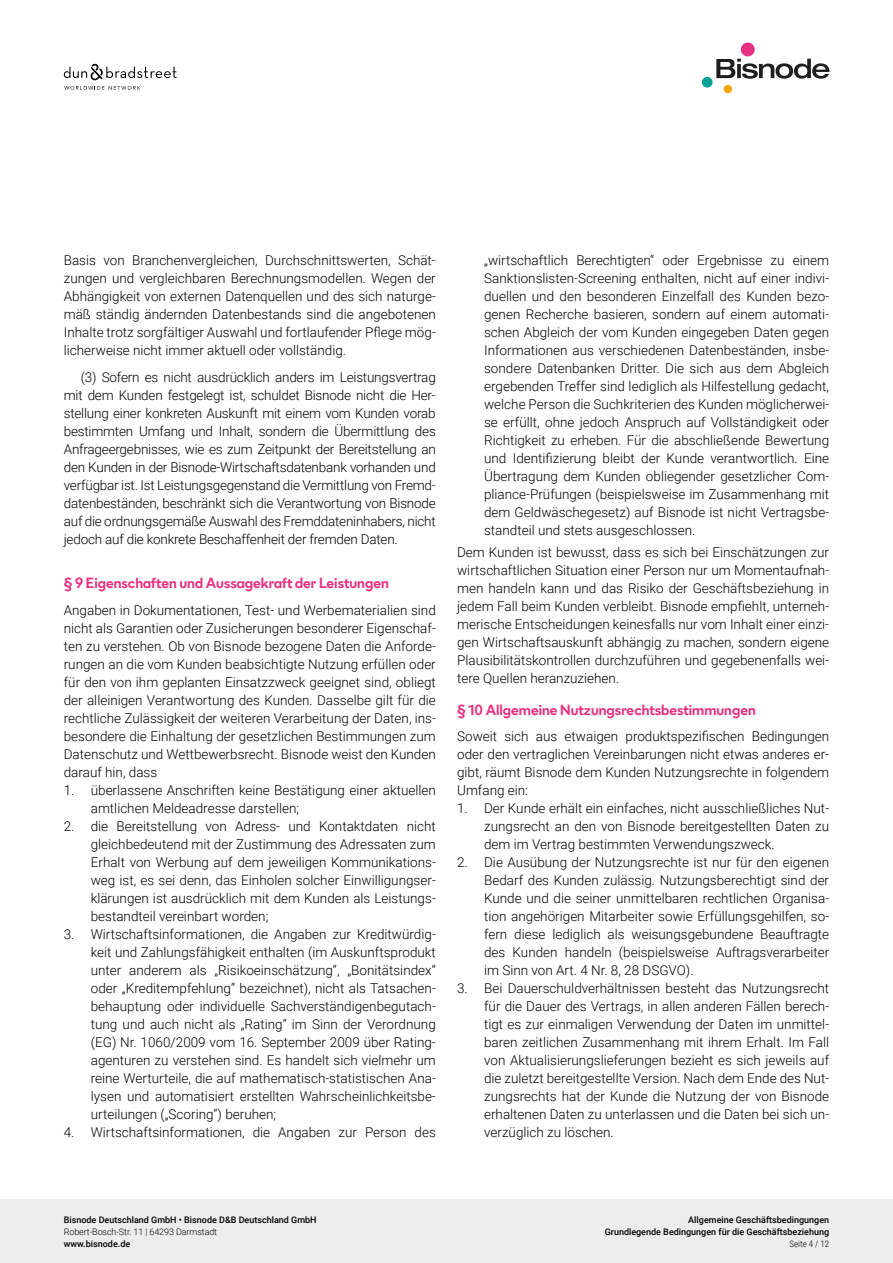
<style>
.page{position:relative;width:893px;height:1263px;background:#fff}
.page>*{position:absolute;margin:0;border:0;box-sizing:border-box;transform-origin:0 0}
.t1{font:300 13.5px/18px "Roboto";color:#000;text-align:justify}
.t2{font:700 13.5px "Bisnode Sans";color:#e83181}
.t3{font:500 9px/12px "Roboto";color:#000;text-align:right}
.t4{font:300 9px "Roboto";letter-spacing:-.01em;color:#000}
.t5{font:300 9px "Roboto Condensed";color:#000}
</style>
<div class="page">
<div style="left:0;top:1199px;width:893px;height:64px;background:#ededed"></div>
<svg style="left:716px;top:59px;width:113px;height:20px"></svg>
<div style="left:741px;top:43px;width:14px;height:13px;background:#e83181;border-radius:50%"></div>
<div style="left:702px;top:77px;width:11px;height:11px;background:#00a295;border-radius:50%"></div>
<div style="left:724px;top:85px;width:8px;height:8px;background:#f7a600;border-radius:50%"></div>
<svg style="left:64px;top:63px;width:113px;height:17px"></svg>
<svg style="left:64px;top:86px;width:76px;height:4px"></svg>
<p class="t1" style="left:64px;top:251px;width:374px">Basis von Branchenvergleichen, Durchschnittswerten, Schät&shy;zungen und vergleichbaren Berechnungsmodellen. Wegen der Abhängigkeit von externen Datenquellen und des sich naturge&shy;mäß ständig ändernden Datenbestands sind die angebotenen Inhalte trotz sorgfältiger Auswahl und fortlaufender Pflege mög&shy;licherweise nicht immer aktuell oder vollständig.</p>
<p class="t1" style="left:64px;top:367px;width:374px;text-indent:17px">(3) Sofern es nicht ausdrücklich anders im Leistungsvertrag mit dem Kunden festgelegt ist, schuldet Bisnode nicht die Her&shy;stellung einer konkreten Auskunft mit einem vom Kunden vorab bestimmten Umfang und Inhalt, sondern die Übermittlung des Anfrageergebnisses, wie es zum Zeitpunkt der Bereitstellung an den Kunden in der Bisnode-Wirtschaftsdatenbank vorhanden und verfügbar ist. Ist Leistungsgegenstand die Vermittlung von Fremd&shy;datenbeständen, beschränkt sich die Verantwortung von Bisnode auf die ordnungsgemäße Auswahl des Fremddateninhabers, nicht jedoch auf die konkrete Beschaffenheit der fremden Daten.</p>
<p class="t2" style="left:64px;top:574px;width:326px">§ 9 Eigenschaften und Aussagekraft der Leistungen</p>
<p class="t1" style="left:64px;top:600px;width:374px">Angaben in Dokumentationen, Test- und Werbematerialien sind nicht als Garantien oder Zusicherungen besonderer Eigenschaf&shy;ten zu verstehen. Ob von Bisnode bezogene Daten die Anforde&shy;rungen an die vom Kunden beabsichtigte Nutzung erfüllen oder für den von ihm geplanten Einsatzzweck geeignet sind, obliegt der alleinigen Verantwortung des Kunden. Dasselbe gilt für die rechtliche Zulässigkeit der weiteren Verarbeitung der Daten, ins&shy;besondere die Einhaltung der gesetzlichen Bestimmungen zum Datenschutz und Wettbewerbsrecht. Bisnode weist den Kunden darauf hin, dass</p>
<p class="t1" style="left:91px;top:780px;width:347px;text-indent:-27px">1. überlassene Anschriften keine Bestätigung einer aktuellen amtlichen Meldeadresse darstellen;</p>
<p class="t1" style="left:91px;top:816px;width:347px;text-indent:-27px">2. die Bereitstellung von Adress- und Kontaktdaten nicht gleichbedeutend mit der Zustimmung des Adressaten zum Erhalt von Werbung auf dem jeweiligen Kommunikations&shy;weg ist, es sei denn, das Einholen solcher Einwilligungser&shy;klärungen ist ausdrücklich mit dem Kunden als Leistungs&shy;bestandteil vereinbart worden;</p>
<p class="t1" style="left:91px;top:924px;width:347px;text-indent:-27px">3. Wirtschaftsinformationen, die Angaben zur Kreditwürdig&shy;keit und Zahlungsfähigkeit enthalten (im Auskunftsprodukt unter anderem als „Risikoeinschätzung“, „Bonitätsindex“ oder „Kreditempfehlung“ bezeichnet), nicht als Tatsachen&shy;behauptung oder individuelle Sachverständigenbegutach&shy;tung und auch nicht als „Rating“ im Sinn der Verordnung (EG) Nr. 1060/2009 vom 16. September 2009 über Rating&shy;agenturen zu verstehen sind. Es handelt sich vielmehr um reine Werturteile, die auf mathematisch-statistischen Ana&shy;lysen und automatisiert erstellten Wahrscheinlichkeitsbe&shy;urteilungen („Scoring“) beruhen;</p>
<p class="t1" style="left:64px;top:1122px;width:374px">4. Wirtschaftsinformationen, die Angaben zur Person des</p>
<p class="t1" style="left:484px;top:251px;width:347px">„wirtschaftlich Berechtigten“ oder Ergebnisse zu einem Sanktionslisten-Screening enthalten, nicht auf einer indivi&shy;duellen und den besonderen Einzelfall des Kunden bezo&shy;genen Recherche basieren, sondern auf einem automati&shy;schen Abgleich der vom Kunden eingegeben Daten gegen Informationen aus verschiedenen Datenbeständen, insbe&shy;sondere Datenbanken Dritter. Die sich aus dem Abgleich ergebenden Treffer sind lediglich als Hilfestellung gedacht, welche Person die Suchkriterien des Kunden möglicherwei&shy;se erfüllt, ohne jedoch Anspruch auf Vollständigkeit oder Richtigkeit zu erheben. Für die abschließende Bewertung und Identifizierung bleibt der Kunde verantwortlich. Eine Übertragung dem Kunden obliegender gesetzlicher Com&shy;pliance-Prüfungen (beispielsweise im Zusammenhang mit dem Geldwäschegesetz) auf Bisnode ist nicht Vertragsbe&shy;standteil und stets ausgeschlossen.</p>
<p class="t1" style="left:457px;top:543px;width:374px">Dem Kunden ist bewusst, dass es sich bei Einschätzungen zur wirtschaftlichen Situation einer Person nur um Momentaufnah&shy;men handeln kann und das Risiko der Geschäftsbeziehung in jedem Fall beim Kunden verbleibt. Bisnode empfiehlt, unterneh&shy;merische Entscheidungen keinesfalls nur vom Inhalt einer einzi&shy;gen Wirtschaftsauskunft abhängig zu machen, sondern eigene Plausibilitätskontrollen durchzuführen und gegebenenfalls wei&shy;tere Quellen heranzuziehen.</p>
<p class="t2" style="left:457px;top:701px;width:300px">§ 10 Allgemeine Nutzungsrechtsbestimmungen</p>
<p class="t1" style="left:457px;top:727px;width:374px">Soweit sich aus etwaigen produktspezifischen Bedingungen oder den vertraglichen Vereinbarungen nicht etwas anderes er&shy;gibt, räumt Bisnode dem Kunden Nutzungsrechte in folgendem Umfang ein:</p>
<p class="t1" style="left:484px;top:799px;width:347px;text-indent:-27px">1. Der Kunde erhält ein einfaches, nicht ausschließliches Nut&shy;zungsrecht an den von Bisnode bereitgestellten Daten zu dem im Vertrag bestimmten Verwendungszweck.</p>
<p class="t1" style="left:484px;top:853px;width:347px;text-indent:-27px">2. Die Ausübung der Nutzungsrechte ist nur für den eigenen Bedarf des Kunden zulässig. Nutzungsberechtigt sind der Kunde und die seiner unmittelbaren rechtlichen Organisa&shy;tion angehörigen Mitarbeiter sowie Erfüllungsgehilfen, so&shy;fern diese lediglich als weisungsgebundene Beauftragte des Kunden handeln (beispielsweise Auftragsverarbeiter im Sinn von Art. 4 Nr. 8, 28 DSGVO).</p>
<p class="t1" style="left:484px;top:979px;width:347px;text-indent:-27px">3. Bei Dauerschuldverhältnissen besteht das Nutzungsrecht für die Dauer des Vertrags, in allen anderen Fällen berech&shy;tigt es zur einmaligen Verwendung der Daten im unmittel&shy;baren zeitlichen Zusammenhang mit ihrem Erhalt. Im Fall von Aktualisierungslieferungen bezieht es sich jeweils auf die zuletzt bereitgestellte Version. Nach dem Ende des Nut&shy;zungsrechts hat der Kunde die Nutzung der von Bisnode erhaltenen Daten zu unterlassen und die Daten bei sich un&shy;verzüglich zu löschen.</p>
<p class="t3" style="left:64px;top:1213px;width:254px">Bisnode Deutschland GmbH • Bisnode D&amp;B Deutschland GmbH</p>
<p class="t4" style="left:64px;top:1225px;width:155px">Robert-Bosch-Str. 11 | 64293 Darmstadt</p>
<p class="t3" style="left:64px;top:1237px;width:68px">www.bisnode.de</p>
<p class="t3" style="left:605px;top:1213px;width:226px">Allgemeine Geschäftsbedingungen<br>Grundlegende Bedingungen für die Geschäftsbeziehung</p>
<p class="t5" style="left:789px;top:1237px;width:41px">Seite 4 / 12</p>
</div>
